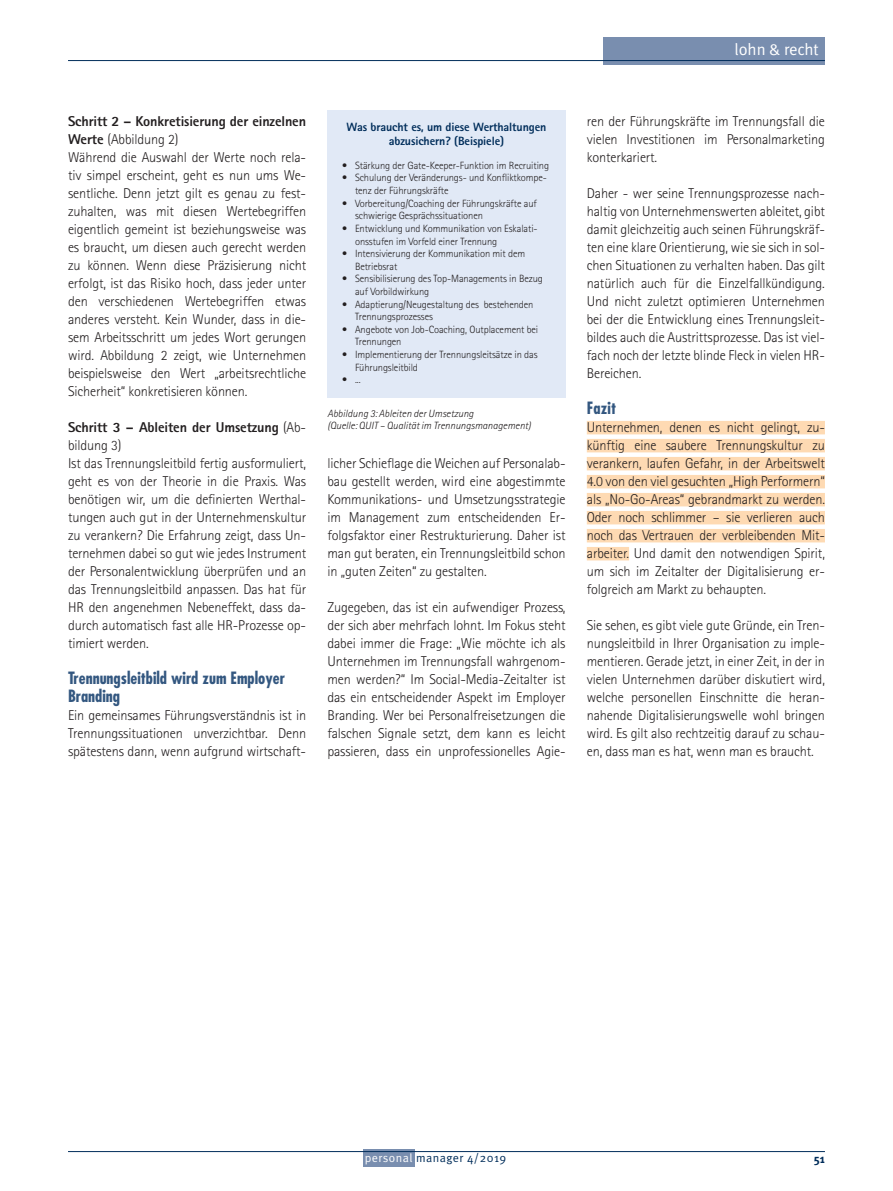
<style>
.page{position:relative;width:893px;height:1191px;background:#fff}
.page>*{position:absolute;margin:0;border:0;box-sizing:border-box;transform-origin:0 0}
.Body_Subhead_Blau{font:700 condensed 16.5px/18px "Futura";color:#335780}
.Seite_Thema_Balken{font:16.5px "Meta Normal";letter-spacing:-.005em;color:#fff}
.subhead_blau{font:700 condensed 16.5px "Futura";letter-spacing:.01em;color:#335780}
.Body{font:300 14.25px/18px "Rotis Sans Serif";letter-spacing:-.01em;color:#231f20;text-align:justify}
.Body-2{font:800 14.25px/18px "Rotis Sans Serif";letter-spacing:-.01em;color:#231f20}
.Body_Tabelle{font:800 12px "Rotis Sans Serif";letter-spacing:-.01em;color:#002d5a}
.t1{font:12px "Meta Normal";letter-spacing:.04em;color:#002d5a}
.t2{font:700 12px "Meta";color:#002d5a}
.t3{font:300 10.5px/12.6px "Rotis Sans Serif";letter-spacing:-.01em;color:#231f20}
.Bildunter{font:italic 300 10.5px "Rotis Sans Serif";color:#231f20}
.s1{font-weight:300}
.s2{color:#fff}
</style>
<div class="page">
<div style="left:363px;top:1149px;width:51px;height:17px;background:#798eaf"></div>
<hr style="left:68px;top:1151px;width:757px;height:1px;background:#002d5a">
<div style="left:327px;top:111px;width:239px;height:287px;background:#e1e9f6"></div>
<div style="left:587px;top:421px;width:238px;height:13px;background:#fedab3"></div>
<div style="left:587px;top:439px;width:238px;height:13px;background:#fedab3"></div>
<div style="left:587px;top:457px;width:238px;height:13px;background:#fedab3"></div>
<div style="left:587px;top:475px;width:238px;height:13px;background:#fedab3"></div>
<div style="left:587px;top:493px;width:238px;height:13px;background:#fedab3"></div>
<div style="left:587px;top:511px;width:238px;height:13px;background:#fedab3"></div>
<div style="left:587px;top:529px;width:238px;height:13px;background:#fedab3"></div>
<div style="left:587px;top:547px;width:42px;height:13px;background:#fedab3"></div>
<div style="left:604px;top:37px;width:221px;height:28px;background:#798eaf"></div>
<hr style="left:68px;top:60px;width:757px;height:1px;background:#002d5a">
<p class="Seite_Thema_Balken" style="left:735px;top:40px;width:86px">lohn &amp; recht</p>
<p class="Body-2" style="left:68px;top:112px;width:240px">Schritt 2 – Konkretisierung der einzelnen<br>Werte <span class="s1">(Abbildung 2)</span></p>
<p class="Body" style="left:68px;top:148px;width:240px">Während die Auswahl der Werte noch rela&shy;tiv simpel erscheint, geht es nun ums We&shy;sentliche. Denn jetzt gilt es genau zu fest&shy;zuhalten, was mit diesen Wertebegriffen eigentlich gemeint ist beziehungsweise was es braucht, um diesen auch gerecht werden zu können. Wenn diese Präzisierung nicht erfolgt, ist das Risiko hoch, dass jeder unter den verschiedenen Wertebegriffen etwas anderes versteht. Kein Wunder, dass in die&shy;sem Arbeitsschritt um jedes Wort gerungen wird. Abbildung 2 zeigt, wie Unternehmen beispielsweise den Wert „arbeitsrechtliche Sicherheit“ konkretisieren können.</p>
<p class="Body-2" style="left:68px;top:418px;width:240px">Schritt 3 – Ableiten der Umsetzung <span class="s1">(Ab&shy;bildung 3)</span></p>
<p class="Body" style="left:68px;top:454px;width:240px">Ist das Trennungsleitbild fertig ausformuliert, geht es von der Theorie in die Praxis. Was benötigen wir, um die definierten Werthal&shy;tungen auch gut in der Unternehmenskultur zu verankern? Die Erfahrung zeigt, dass Un&shy;ternehmen dabei so gut wie jedes Instrument der Personalentwicklung überprüfen und an das Trennungsleitbild anpassen. Das hat für HR den angenehmen Nebeneffekt, dass da&shy;durch automatisch fast alle HR-Prozesse op&shy;timiert werden.</p>
<p class="Body_Subhead_Blau" style="left:68px;top:669px;width:218px">Trennungsleitbild wird zum Employer<br>Branding</p>
<p class="Body" style="left:68px;top:706px;width:240px">Ein gemeinsames Führungsverständnis ist in Trennungssituationen unverzichtbar. Denn spätestens dann, wenn aufgrund wirtschaft-</p>
<p class="Body_Tabelle" style="left:347px;top:119px;width:201px">Was braucht es, um diese Werthaltungen</p>
<p class="Body_Tabelle" style="left:389px;top:133px;width:117px">abzusichern? (Beispiele)</p>
<p class="t3" style="left:342px;top:159px;width:208px">• Stärkung der Gate-Keeper-Funktion im Recruiting</p>
<p class="t3" style="left:355px;top:172px;width:193px;text-indent:-13px">• Schulung der Veränderungs- und Konfliktkompe&shy;tenz der Führungskräfte</p>
<p class="t3" style="left:355px;top:197px;width:183px;text-indent:-13px">• Vorbereitung/Coaching der Führungskräfte auf schwierige Gesprächssituationen</p>
<p class="t3" style="left:355px;top:222px;width:184px;text-indent:-13px">• Entwicklung und Kommunikation von Eskalati&shy;onsstufen im Vorfeld einer Trennung</p>
<p class="t3" style="left:355px;top:247px;width:172px;text-indent:-13px">• Intensivierung der Kommunikation mit dem<br>Betriebsrat</p>
<p class="t3" style="left:355px;top:272px;width:189px;text-indent:-13px">• Sensibilisierung des Top-Managements in Bezug auf Vorbildwirkung</p>
<p class="t3" style="left:355px;top:298px;width:180px;text-indent:-13px">• Adaptierung/Neugestaltung des bestehenden<br>Trennungsprozesses</p>
<p class="t3" style="left:355px;top:323px;width:185px;text-indent:-13px">• Angebote von Job-Coaching, Outplacement bei<br>Trennungen</p>
<p class="t3" style="left:355px;top:348px;width:184px;text-indent:-13px">• Implementierung der Trennungsleitsätze in das<br>Führungsleitbild</p>
<p class="t3" style="left:342px;top:373px;width:20px">• ...</p>
<p class="Bildunter" style="left:327px;top:407px;width:148px">Abbildung 3: Ableiten der Umsetzung</p>
<p class="Bildunter" style="left:327px;top:419px;width:205px">(Quelle: QUIT – Qualität im Trennungsmanagement)</p>
<p class="Body" style="left:327px;top:454px;width:240px">licher Schieflage die Weichen auf Personalab&shy;bau gestellt werden, wird eine abgestimmte Kommunikations- und Umsetzungsstrategie im Management zum entscheidenden Er&shy;folgsfaktor einer Restrukturierung. Daher ist man gut beraten, ein Trennungsleitbild schon in „guten Zeiten“ zu gestalten.</p>
<p class="Body" style="left:327px;top:598px;width:240px">Zugegeben, das ist ein aufwendiger Prozess, der sich aber mehrfach lohnt. Im Fokus steht dabei immer die Frage: „Wie möchte ich als Unternehmen im Trennungsfall wahrgenom&shy;men werden?“ Im Social-Media-Zeitalter ist das ein entscheidender Aspekt im Employer Branding. Wer bei Personalfreisetzungen die falschen Signale setzt, dem kann es leicht passieren, dass ein unprofessionelles Agie-</p>
<p class="Body" style="left:587px;top:112px;width:240px">ren der Führungskräfte im Trennungsfall die vielen Investitionen im Personalmarketing konterkariert.</p>
<p class="Body" style="left:587px;top:184px;width:240px">Daher - wer seine Trennungsprozesse nach&shy;haltig von Unternehmenswerten ableitet, gibt damit gleichzeitig auch seinen Führungskräf&shy;ten eine klare Orientierung, wie sie sich in sol&shy;chen Situationen zu verhalten haben. Das gilt natürlich auch für die Einzelfallkündigung.<br>Und nicht zuletzt optimieren Unternehmen bei der die Entwicklung eines Trennungsleit&shy;bildes auch die Austrittsprozesse. Das ist viel&shy;fach noch der letzte blinde Fleck in vielen HR-Bereichen.</p>
<p class="subhead_blau" style="left:587px;top:398px;width:31px">Fazit</p>
<p class="Body" style="left:587px;top:418px;width:240px">Unternehmen, denen es nicht gelingt, zu&shy;künftig eine saubere Trennungskultur zu verankern, laufen Gefahr, in der Arbeitswelt 4.0 von den viel gesuchten „High Performern“ als „No-Go-Areas“ gebrandmarkt zu werden.<br>Oder noch schlimmer – sie verlieren auch noch das Vertrauen der verbleibenden Mit&shy;arbeiter. Und damit den notwendigen Spirit, um sich im Zeitalter der Digitalisierung er&shy;folgreich am Markt zu behaupten.</p>
<p class="Body" style="left:587px;top:616px;width:240px">Sie sehen, es gibt viele gute Gründe, ein Tren&shy;nungsleitbild in Ihrer Organisation zu imple&shy;mentieren. Gerade jetzt, in einer Zeit, in der in vielen Unternehmen darüber diskutiert wird, welche personellen Einschnitte die heran&shy;nahende Digitalisierungswelle wohl bringen wird. Es gilt also rechtzeitig darauf zu schau&shy;en, dass man es hat, wenn man es braucht.</p>
<p class="t1" style="left:365px;top:1151px;width:143px"><span class="s2">personal</span> manager 4/2019</p>
<p class="t2" style="left:814px;top:1151px;width:13px">51</p>
</div>
